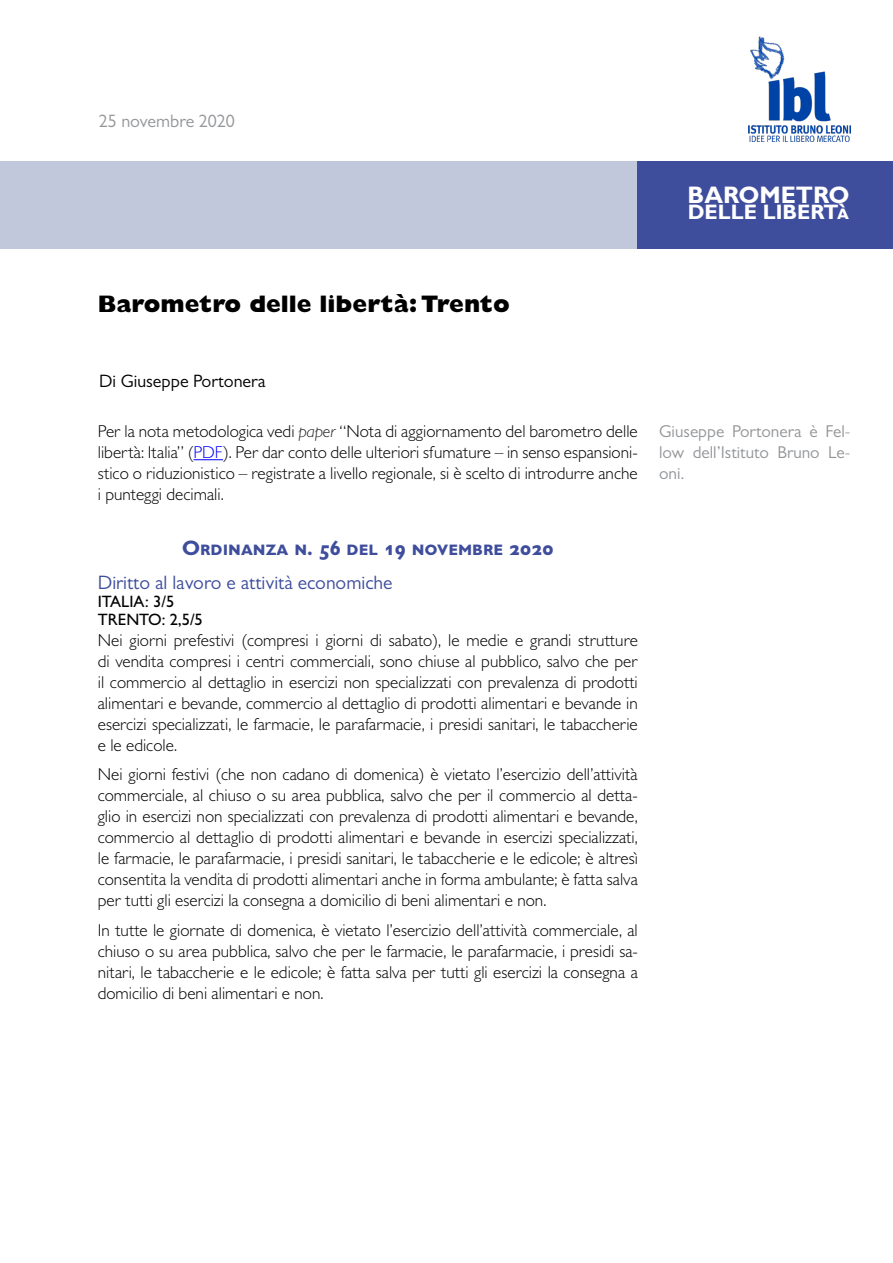
<style>
.page{position:relative;width:893px;height:1263px;background:#fff}
.page>*{position:absolute;margin:0;border:0;box-sizing:border-box;transform-origin:0 0}
.t1{font:800 24px "Gill Sans MT Pro";color:#000}
.t2{font:700 24px "Gill Sans MT Pro";color:#fff}
.Paragraph_0{font:700 21px "Gill Sans MT Pro";color:#3e4d9c}
.t3{font:700 21px "Gill Sans MT Pro";color:#fff}
.Paragraph_2{font:19.5px "Gill Sans MT Pro";color:#3e4d9c}
.Author{font:18px "Gill Sans MT Pro";color:#000}
.t4{font:18px "Gill Sans MT Pro";color:#939598}
.Body{font:300 17.25px/21px "Gill Sans MT Pro";color:#000;text-align:justify}
.Biography{font:17.25px/21px "Gill Sans MT Pro";color:#939598;text-align:justify}
.Paragraph_3{font:500 16.5px "Gill Sans MT Pro";color:#000}
.s1{font-style:italic;color:#231f20}
.s2{color:#00f}
</style>
<div class="page">
<div style="left:0;top:161px;width:714px;height:87px;background:#c2c8dc"></div>
<div style="left:638px;top:161px;width:255px;height:87px;background:#3e4d9c"></div>
<img style="left:749px;top:37px;width:101px;height:104px">
<svg style="left:194px;top:459px;width:29px;height:1px"></svg>
<p class="t4" style="left:99px;top:110px;width:137px">25 novembre 2020</p>
<h1 class="t2" style="left:688px;top:180px;width:163px">BAROMETRO</h1>
<p class="t3" style="left:688px;top:198px;width:163px">DELLE LIBERTÀ</p>
<p class="t1" style="left:98px;top:290px;width:413px">Barometro delle libertà: Trento</p>
<p class="Author" style="left:99px;top:370px;width:168px">Di Giuseppe Portonera</p>
<p class="Body" style="left:98px;top:420px;width:541px">Per la nota metodologica vedi <span class="s1">paper</span> “Nota di aggiornamento del barometro delle libertà: Italia” (<span class="s2">PDF</span>). Per dar conto delle ulteriori sfumature – in senso espansioni&shy;stico o riduzionistico – registrate a livello regionale, si è scelto di introdurre anche i punteggi decimali.</p>
<p class="Paragraph_0" style="left:182px;top:535px;width:373px">Ordinanza n. 56 del 19 novembre 2020</p>
<p class="Paragraph_2" style="left:98px;top:571px;width:296px">Diritto al lavoro e attività economiche</p>
<p class="Paragraph_3" style="left:98px;top:591px;width:78px">ITALIA: 3/5</p>
<p class="Paragraph_3" style="left:98px;top:609px;width:107px">TRENTO: 2,5/5</p>
<p class="Body" style="left:98px;top:629px;width:542px">Nei giorni prefestivi (compresi i giorni di sabato), le medie e grandi strutture di vendita compresi i centri commerciali, sono chiuse al pubblico, salvo che per il commercio al dettaglio in esercizi non specializzati con prevalenza di prodotti alimentari e bevande, commercio al dettaglio di prodotti alimentari e bevande in esercizi specializzati, le farmacie, le parafarmacie, i presidi sanitari, le tabaccherie e le edicole.</p>
<p class="Body" style="left:98px;top:764px;width:542px">Nei giorni festivi (che non cadano di domenica) è vietato l’esercizio dell’attività commerciale, al chiuso o su area pubblica, salvo che per il commercio al detta&shy;glio in esercizi non specializzati con prevalenza di prodotti alimentari e bevande, commercio al dettaglio di prodotti alimentari e bevande in esercizi specializzati, le farmacie, le parafarmacie, i presidi sanitari, le tabaccherie e le edicole; è altresì consentita la vendita di prodotti alimentari anche in forma ambulante; è fatta salva per tutti gli esercizi la consegna a domicilio di beni alimentari e non.</p>
<p class="Body" style="left:98px;top:919px;width:542px">In tutte le giornate di domenica, è vietato l’esercizio dell’attività commerciale, al chiuso o su area pubblica, salvo che per le farmacie, le parafarmacie, i presidi sa&shy;nitari, le tabaccherie e le edicole; è fatta salva per tutti gli esercizi la consegna a domicilio di beni alimentari e non.</p>
<p class="Biography" style="left:659px;top:420px;width:193px">Giuseppe Portonera è Fel&shy;low dell’Istituto Bruno Le&shy;oni.</p>
</div>
